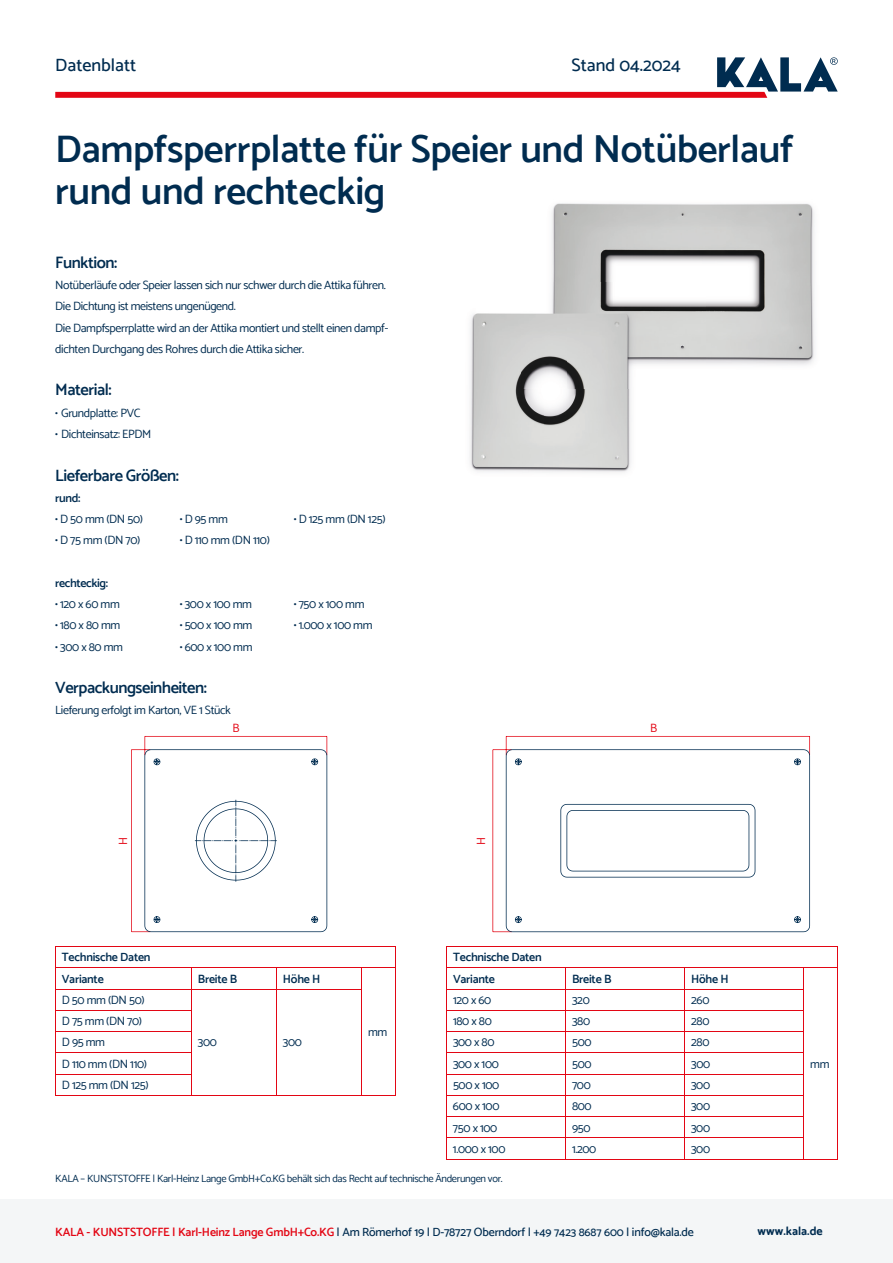
<style>
.page{position:relative;width:893px;height:1263px;background:#fff}
.page>*{position:absolute;margin:0;border:0;box-sizing:border-box;transform-origin:0 0}
.t1{font:600 39px/42px "Catamaran";letter-spacing:-.01em;color:#002c50}
.t2{font:500 18px "Catamaran";color:#002c50}
.t3{font:600 16.5px "Catamaran";letter-spacing:-.03em;color:#002c50}
.t4{font:12px/21.3px "Catamaran";letter-spacing:-.03em;color:#002c50}
.t5{font:500 12px "Catamaran";letter-spacing:-.015em;color:#002c50}
.t6{font:600 12px/21.3px "Catamaran";letter-spacing:-.02em;color:#002c50}
.t7{font:700 12px "Catamaran";color:#002c50}
.t8{font:12px "Catamaran";color:#e30614}
.t9{font:10.5px "Catamaran";letter-spacing:-.03em;color:#002c50}
.s1{font-weight:600;color:#e30614}
.s2{font-size:11.7px}
</style>
<div class="page">
<svg style="left:55px;top:57px;width:783px;height:41px"></svg>
<div style="left:0;top:1199px;width:893px;height:64px;background:#f4f6f7"></div>
<hr style="left:55px;top:946px;width:137px;height:1px;background:#e30614">
<hr style="left:192px;top:946px;width:85px;height:1px;background:#e30614">
<hr style="left:277px;top:946px;width:85px;height:1px;background:#e30614">
<hr style="left:362px;top:946px;width:34px;height:1px;background:#e30614">
<hr style="left:55px;top:968px;width:137px;height:1px;background:#e30614">
<hr style="left:192px;top:968px;width:85px;height:1px;background:#e30614">
<hr style="left:277px;top:968px;width:85px;height:1px;background:#e30614">
<hr style="left:362px;top:968px;width:34px;height:1px;background:#e30614">
<hr style="left:55px;top:989px;width:137px;height:1px;background:#e30614">
<hr style="left:192px;top:989px;width:85px;height:1px;background:#e30614">
<hr style="left:277px;top:989px;width:85px;height:1px;background:#e30614">
<hr style="left:55px;top:1010px;width:137px;height:1px;background:#e30614">
<hr style="left:55px;top:1031px;width:137px;height:1px;background:#e30614">
<hr style="left:55px;top:1053px;width:137px;height:1px;background:#e30614">
<hr style="left:55px;top:1074px;width:137px;height:1px;background:#e30614">
<svg style="left:55px;top:947px;width:1px;height:148px"></svg>
<svg style="left:191px;top:969px;width:1px;height:126px"></svg>
<svg style="left:276px;top:969px;width:1px;height:126px"></svg>
<svg style="left:361px;top:969px;width:1px;height:126px"></svg>
<svg style="left:395px;top:947px;width:1px;height:148px"></svg>
<hr style="left:55px;top:1095px;width:137px;height:1px;background:#e30614">
<hr style="left:192px;top:1095px;width:85px;height:1px;background:#e30614">
<hr style="left:277px;top:1095px;width:85px;height:1px;background:#e30614">
<hr style="left:362px;top:1095px;width:34px;height:1px;background:#e30614">
<img style="left:551px;top:203px;width:263px;height:78px">
<img style="left:552px;top:281px;width:60px;height:2px">
<img style="left:705px;top:281px;width:109px;height:54px">
<img style="left:544px;top:335px;width:271px;height:53px">
<img style="left:470px;top:283px;width:235px;height:54px">
<img style="left:470px;top:336px;width:74px;height:54px">
<img style="left:567px;top:388px;width:64px;height:2px">
<img style="left:470px;top:390px;width:161px;height:83px">
<svg style="left:383px;top:323px;width:5px;height:9px"></svg>
<hr style="left:446px;top:946px;width:120px;height:1px;background:#e30614">
<hr style="left:566px;top:946px;width:119px;height:1px;background:#e30614">
<hr style="left:685px;top:946px;width:119px;height:1px;background:#e30614">
<hr style="left:804px;top:946px;width:34px;height:1px;background:#e30614">
<hr style="left:446px;top:968px;width:120px;height:1px;background:#e30614">
<hr style="left:566px;top:968px;width:119px;height:1px;background:#e30614">
<hr style="left:685px;top:968px;width:119px;height:1px;background:#e30614">
<hr style="left:804px;top:968px;width:34px;height:1px;background:#e30614">
<hr style="left:804px;top:1159px;width:34px;height:1px;background:#e30614">
<hr style="left:446px;top:989px;width:120px;height:1px;background:#e30614">
<hr style="left:566px;top:989px;width:119px;height:1px;background:#e30614">
<hr style="left:685px;top:989px;width:119px;height:1px;background:#e30614">
<hr style="left:446px;top:1010px;width:120px;height:1px;background:#e30614">
<hr style="left:566px;top:1010px;width:119px;height:1px;background:#e30614">
<hr style="left:685px;top:1010px;width:119px;height:1px;background:#e30614">
<hr style="left:446px;top:1031px;width:120px;height:1px;background:#e30614">
<hr style="left:566px;top:1031px;width:119px;height:1px;background:#e30614">
<hr style="left:685px;top:1031px;width:119px;height:1px;background:#e30614">
<hr style="left:446px;top:1053px;width:120px;height:1px;background:#e30614">
<hr style="left:566px;top:1053px;width:119px;height:1px;background:#e30614">
<hr style="left:685px;top:1053px;width:119px;height:1px;background:#e30614">
<hr style="left:446px;top:1074px;width:120px;height:1px;background:#e30614">
<hr style="left:566px;top:1074px;width:119px;height:1px;background:#e30614">
<hr style="left:685px;top:1074px;width:119px;height:1px;background:#e30614">
<hr style="left:446px;top:1095px;width:120px;height:1px;background:#e30614">
<hr style="left:566px;top:1095px;width:119px;height:1px;background:#e30614">
<hr style="left:685px;top:1095px;width:119px;height:1px;background:#e30614">
<hr style="left:446px;top:1116px;width:120px;height:1px;background:#e30614">
<hr style="left:566px;top:1116px;width:119px;height:1px;background:#e30614">
<hr style="left:685px;top:1116px;width:119px;height:1px;background:#e30614">
<hr style="left:446px;top:1138px;width:120px;height:1px;background:#e30614">
<svg style="left:446px;top:947px;width:1px;height:212px"></svg>
<hr style="left:566px;top:1138px;width:119px;height:1px;background:#e30614">
<hr style="left:685px;top:1138px;width:119px;height:1px;background:#e30614">
<hr style="left:446px;top:1159px;width:120px;height:1px;background:#e30614">
<hr style="left:566px;top:1159px;width:119px;height:1px;background:#e30614">
<hr style="left:685px;top:1159px;width:119px;height:1px;background:#e30614">
<svg style="left:131px;top:736px;width:196px;height:196px"></svg>
<hr style="left:506px;top:736px;width:304px;height:1px;background:#e30614">
<svg style="left:809px;top:737px;width:1px;height:12px"></svg>
<hr style="left:492px;top:750px;width:1px;height:182px;background:#e30614">
<svg style="left:493px;top:931px;width:13px;height:1px"></svg>
<svg style="left:493px;top:736px;width:28px;height:29px"></svg>
<svg style="left:506px;top:749px;width:304px;height:183px"></svg>
<h2 class="t2" style="left:55px;top:55px;width:83px">Datenblatt</h2>
<h2 class="t2" style="left:571px;top:55px;width:111px">Stand 04.2024</h2>
<h1 class="t1" style="left:55px;top:128px;width:740px">Dampfsperrplatte für Speier und Notüberlauf rund und rechteckig</h1>
<h3 class="t3" style="left:55px;top:253px;width:64px">Funktion:</h3>
<p class="t4" style="left:55px;top:274px;width:334px">Notüberläufe oder Speier lassen sich nur schwer durch die Attika führen.<br>Die Dichtung ist meistens ungenügend.<br>Die Dampfsperrplatte wird an der Attika montiert und stellt einen dampf&shy;dichten Durchgang des Rohres durch die Attika sicher.</p>
<h3 class="t3" style="left:55px;top:380px;width:58px">Material:</h3>
<p class="t4" style="left:55px;top:402px;width:87px">• Grundplatte: PVC</p>
<p class="t4" style="left:55px;top:423px;width:97px">• Dichteinsatz: EPDM</p>
<h3 class="t3" style="left:55px;top:465px;width:125px">Lieferbare Größen:</h3>
<p class="t6" style="left:55px;top:487px;width:27px">rund:</p>
<p class="t4" style="left:55px;top:508px;width:89px">• D 50 mm (DN 50)</p>
<p class="t4" style="left:180px;top:508px;width:50px">• D 95 mm</p>
<p class="t4" style="left:294px;top:508px;width:93px">• D 125 mm (DN 125)</p>
<p class="t4" style="left:55px;top:529px;width:87px">• D 75 mm (DN 70)</p>
<p class="t4" style="left:180px;top:529px;width:92px">• D 110 mm (DN 110)</p>
<p class="t6" style="left:55px;top:572px;width:54px">rechteckig:</p>
<p class="t4" style="left:55px;top:593px;width:66px">• 120 x 60 mm</p>
<p class="t4" style="left:180px;top:593px;width:74px">• 300 x 100 mm</p>
<p class="t4" style="left:294px;top:593px;width:72px">• 750 x 100 mm</p>
<p class="t4" style="left:55px;top:615px;width:67px">• 180 x 80 mm</p>
<p class="t4" style="left:180px;top:615px;width:74px">• 500 x 100 mm</p>
<p class="t4" style="left:294px;top:615px;width:80px">• 1.000 x 100 mm</p>
<p class="t4" style="left:55px;top:636px;width:69px">• 300 x 80 mm</p>
<p class="t4" style="left:180px;top:636px;width:74px">• 600 x 100 mm</p>
<h3 class="t3" style="left:55px;top:678px;width:153px">Verpackungseinheiten:</h3>
<p class="t4" style="left:55px;top:700px;width:177px">Lieferung erfolgt im Karton, VE 1 Stück</p>
<p class="t8" style="left:233px;top:721px;width:9px">B</p>
<p class="t8" style="left:116px;top:845px;width:9px;rotate:-90deg">H</p>
<p class="t8" style="left:474px;top:845px;width:9px;rotate:-90deg">H</p>
<p class="t8" style="left:650px;top:721px;width:9px">B</p>
<p class="t6" style="left:62px;top:947px;width:90px">Technische Daten<br>Variante</p>
<p class="t4" style="left:62px;top:989px;width:84px">D 50 mm (DN 50)</p>
<p class="t4" style="left:62px;top:1010px;width:88px">D 75 mm (DN 70)<br>D 95 mm<br>D 110 mm (DN 110)<br>D 125 mm (DN 125)</p>
<p class="t6" style="left:198px;top:968px;width:41px">Breite B</p>
<p class="t6" style="left:283px;top:968px;width:39px">Höhe H</p>
<p class="t4" style="left:198px;top:1032px;width:21px">300</p>
<p class="t4" style="left:283px;top:1032px;width:21px">300</p>
<p class="t4" style="left:368px;top:1021px;width:21px">mm</p>
<p class="t6" style="left:453px;top:947px;width:90px">Technische Daten<br>Variante</p>
<p class="t6" style="left:572px;top:968px;width:41px">Breite B</p>
<p class="t6" style="left:691px;top:968px;width:39px">Höhe H</p>
<p class="t4" style="left:453px;top:989px;width:40px">120 x 60</p>
<p class="t4" style="left:572px;top:989px;width:19px">320</p>
<p class="t4" style="left:691px;top:989px;width:20px">260</p>
<p class="t4" style="left:453px;top:1010px;width:40px">180 x 80</p>
<p class="t4" style="left:572px;top:1010px;width:20px">380</p>
<p class="t4" style="left:691px;top:1010px;width:20px">280</p>
<p class="t4" style="left:453px;top:1032px;width:43px">300 x 80</p>
<p class="t4" style="left:572px;top:1032px;width:21px">500</p>
<p class="t4" style="left:691px;top:1032px;width:20px">280</p>
<p class="t4" style="left:453px;top:1053px;width:47px">300 x 100</p>
<p class="t4" style="left:572px;top:1053px;width:21px">500</p>
<p class="t4" style="left:691px;top:1053px;width:21px">300</p>
<p class="t4" style="left:453px;top:1074px;width:48px">500 x 100</p>
<p class="t4" style="left:572px;top:1074px;width:20px">700</p>
<p class="t4" style="left:691px;top:1074px;width:21px">300</p>
<p class="t4" style="left:453px;top:1095px;width:48px">600 x 100</p>
<p class="t4" style="left:572px;top:1095px;width:21px">800</p>
<p class="t4" style="left:691px;top:1095px;width:21px">300</p>
<p class="t4" style="left:453px;top:1117px;width:46px">750 x 100</p>
<p class="t4" style="left:572px;top:1117px;width:20px">950</p>
<p class="t4" style="left:691px;top:1117px;width:21px">300</p>
<p class="t4" style="left:453px;top:1138px;width:54px">1.000 x 100</p>
<p class="t4" style="left:572px;top:1138px;width:26px">1.200</p>
<p class="t4" style="left:691px;top:1138px;width:21px">300</p>
<p class="t9" style="left:55px;top:1172px;width:449px">KALA – KUNSTSTOFFE | Karl-Heinz Lange GmbH+Co.KG behält sich das Recht auf technische Änderungen vor.</p>
<p class="t5" style="left:55px;top:1224px;width:640px"><span class="s1">KALA - KUNSTSTOFFE | Karl-Heinz Lange GmbH+Co.KG</span> | Am Römerhof 19 | D-78727 Oberndorf | <span class="s2">+49 7423 8687 600</span> | info@kala.de</p>
<p class="t4" style="left:810px;top:1053px;width:21px">mm</p>
<p class="t7" style="left:758px;top:1224px;width:67px">www.kala.de</p>
</div>
